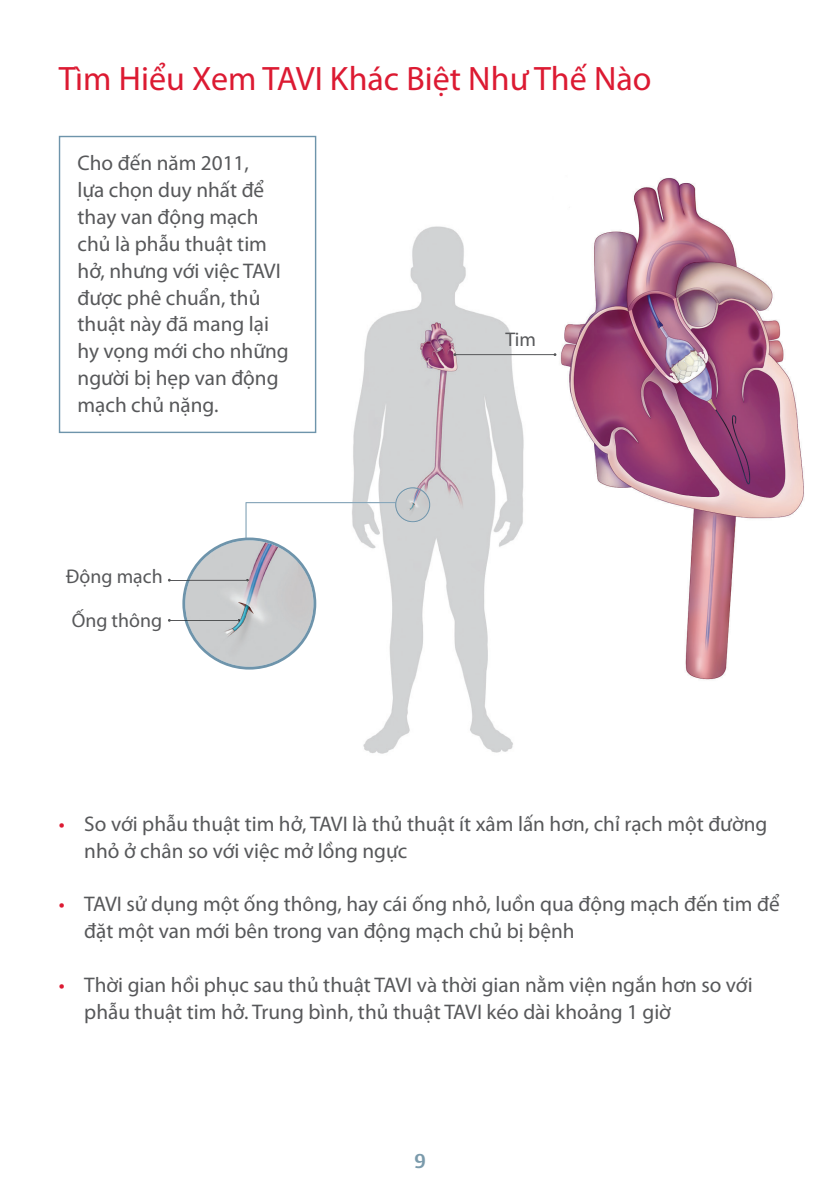
<style>
.page{position:relative;width:840px;height:1191px;background:#fff}
.page>*{position:absolute;margin:0;border:0;box-sizing:border-box;transform-origin:0 0}
.t1{font:34px "Myriad Pro";color:#dc1a32}
.t2{font:21.2px/26.8px "Myriad Pro";color:#57585a}
.t3{font:19.8px "Myriad Pro";color:#57585a}
.t4{font:700 19.8px "Vesta Std";color:#7a9aab}
.s1{color:#dc1a32}
</style>
<div class="page">
<img style="left:546px;top:178px;width:258px;height:502px">
<img style="left:353px;top:226px;width:193px;height:528px">
<div style="left:395px;top:487px;width:35px;height:35px;border:1px solid #6e94ab;border-radius:50%"></div>
<hr style="left:454px;top:354px;width:100px;height:1px;background:#57585a">
<div style="left:59px;top:136px;width:257px;height:297px;border:1px solid #6e94ab"></div>
<hr style="left:169px;top:580px;width:78px;height:1px;background:#57585a">
<hr style="left:169px;top:620px;width:70px;height:1px;background:#57585a">
<svg style="left:182px;top:487px;width:247px;height:182px"></svg>
<p class="t1" style="left:59px;top:57px;width:593px">Tìm Hiểu Xem TAVI Khác Biệt Như Thế Nào</p>
<p class="t2" style="left:77px;top:149px;width:212px">Cho đến năm 2011,<br>lựa chọn duy nhất để thay van động mạch chủ là phẫu thuật tim hở, nhưng với việc TAVI được phê chuẩn, thủ thuật này đã mang lại hy vọng mới cho những người bị hẹp van động mạch chủ nặng.</p>
<p class="t3" style="left:66px;top:564px;width:98px">Động mạch</p>
<p class="t3" style="left:72px;top:608px;width:92px">Ống thông</p>
<p class="t3" style="left:505px;top:327px;width:32px">Tim</p>
<p class="t2" style="left:84px;top:810px;width:684px;text-indent:-25px"><span class="s1">•</span> So với phẫu thuật tim hở, TAVI là thủ thuật ít xâm lấn hơn, chỉ rạch một đường nhỏ ở chân so với việc mở lồng ngực</p>
<p class="t2" style="left:84px;top:890px;width:696px;text-indent:-25px"><span class="s1">•</span> TAVI sử dụng một ống thông, hay cái ống nhỏ, luồn qua động mạch đến tim để đặt một van mới bên trong van động mạch chủ bị bệnh</p>
<p class="t2" style="left:84px;top:971px;width:669px;text-indent:-25px"><span class="s1">•</span> Thời gian hồi phục sau thủ thuật TAVI và thời gian nằm viện ngắn hơn so với phẫu thuật tim hở. Trung bình, thủ thuật TAVI kéo dài khoảng 1 giờ</p>
<p class="t4" style="left:414px;top:1149px;width:13px">9</p>
</div>
